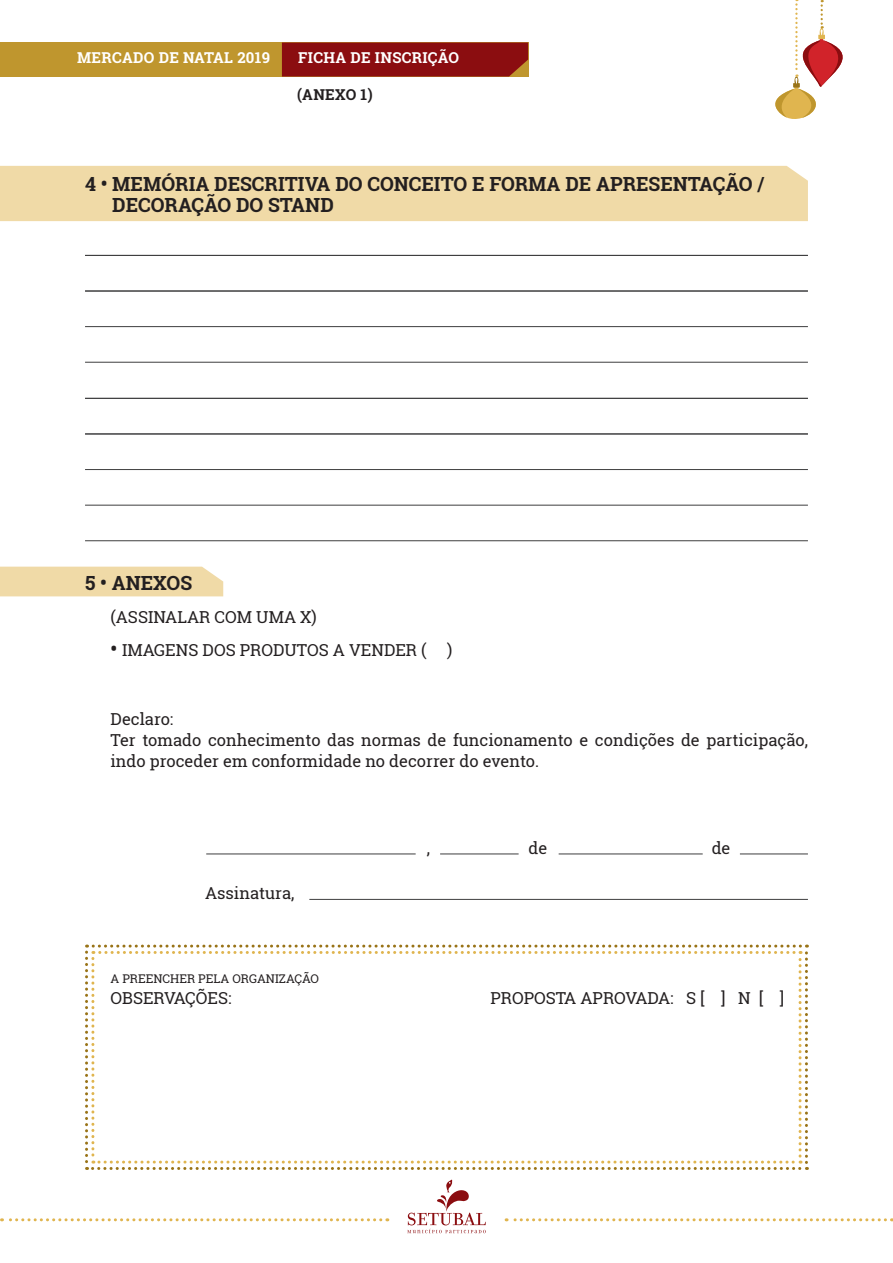
<style>
.page{position:relative;width:893px;height:1263px;background:#fff}
.page>*{position:absolute;margin:0;border:0;box-sizing:border-box;transform-origin:0 0}
.t1{font:700 19.5px/21px "Roboto Slab";color:#231f20}
.t2{font:16.5px/21px "Roboto Slab";color:#231f20}
.t3{font:700 15px "Roboto Slab";letter-spacing:.02em;color:#fff}
.t4{font:700 15px "Roboto Slab";letter-spacing:.02em;color:#231f20}
.t5{font:12px "Roboto Slab";color:#231f20}
.s1{font-weight:700;font-size:19.5px}
</style>
<div class="page">
<svg style="left:407px;top:1179px;width:79px;height:54px"></svg>
<svg style="left:1px;top:1218px;width:380px;height:3px"></svg>
<svg style="left:506px;top:1218px;width:379px;height:3px"></svg>
<svg style="left:775px;top:0;width:68px;height:119px"></svg>
<div style="left:0;top:43px;width:528px;height:34px;background:#bf962e"></div>
<div style="left:282px;top:43px;width:246px;height:34px;background:#8b0d10"></div>
<div style="left:0;top:166px;width:808px;height:55px;background:#f0daa7"></div>
<div style="left:0;top:567px;width:223px;height:29px;background:#f0daa7"></div>
<svg style="left:85px;top:944px;width:723px;height:226px"></svg>
<hr style="left:85px;top:255px;width:723px;height:1px;background:#3e3e3f">
<hr style="left:85px;top:398px;width:723px;height:1px;background:#3e3e3f">
<hr style="left:85px;top:326px;width:723px;height:1px;background:#3e3e3f">
<hr style="left:85px;top:469px;width:723px;height:1px;background:#3e3e3f">
<hr style="left:85px;top:291px;width:723px;height:1px;background:#3e3e3f">
<hr style="left:85px;top:434px;width:723px;height:1px;background:#3e3e3f">
<hr style="left:85px;top:362px;width:723px;height:1px;background:#3e3e3f">
<hr style="left:85px;top:505px;width:723px;height:1px;background:#3e3e3f">
<hr style="left:85px;top:540px;width:723px;height:1px;background:#3e3e3f">
<hr style="left:206px;top:854px;width:210px;height:1px;background:#3e3e3f">
<hr style="left:309px;top:899px;width:499px;height:1px;background:#3e3e3f">
<hr style="left:440px;top:854px;width:79px;height:1px;background:#3e3e3f">
<hr style="left:559px;top:854px;width:144px;height:1px;background:#3e3e3f">
<hr style="left:740px;top:854px;width:68px;height:1px;background:#3e3e3f">
<p class="t3" style="left:77px;top:47px;width:194px">MERCADO DE NATAL 2019</p>
<p class="t3" style="left:298px;top:47px;width:162px">FICHA DE INSCRIÇÃO</p>
<p class="t4" style="left:297px;top:84px;width:77px">(ANEXO 1)</p>
<p class="t1" style="left:112px;top:173px;width:654px;text-indent:-27px">4 • MEMÓRIA DESCRITIVA DO CONCEITO E FORMA DE APRESENTAÇÃO /<br>DECORAÇÃO DO STAND</p>
<p class="t1" style="left:85px;top:572px;width:109px">5 • ANEXOS</p>
<p class="t2" style="left:111px;top:606px;width:208px">(ASSINALAR COM UMA X)</p>
<p class="t2" style="left:111px;top:639px;width:343px"><span class="s1">•</span> IMAGENS DOS PRODUTOS A VENDER ( )</p>
<p class="t2" style="left:111px;top:708px;width:64px">Declaro:</p>
<p class="t2" style="left:111px;top:729px;width:699px">Ter tomado conhecimento das normas de funcionamento e condições de participação, indo proceder em conformidade no decorrer do evento.</p>
<p class="t2" style="left:205px;top:882px;width:91px">Assinatura,</p>
<p class="t2" style="left:427px;top:837px;width:5px">,</p>
<p class="t2" style="left:529px;top:837px;width:20px">de</p>
<p class="t2" style="left:712px;top:837px;width:20px">de</p>
<p class="t5" style="left:111px;top:970px;width:210px">A PREENCHER PELA ORGANIZAÇÃO</p>
<p class="t2" style="left:111px;top:987px;width:122px">OBSERVAÇÕES:</p>
<p class="t2" style="left:490px;top:987px;width:295px">PROPOSTA APROVADA: S [ ] N [ ]</p>
</div>
